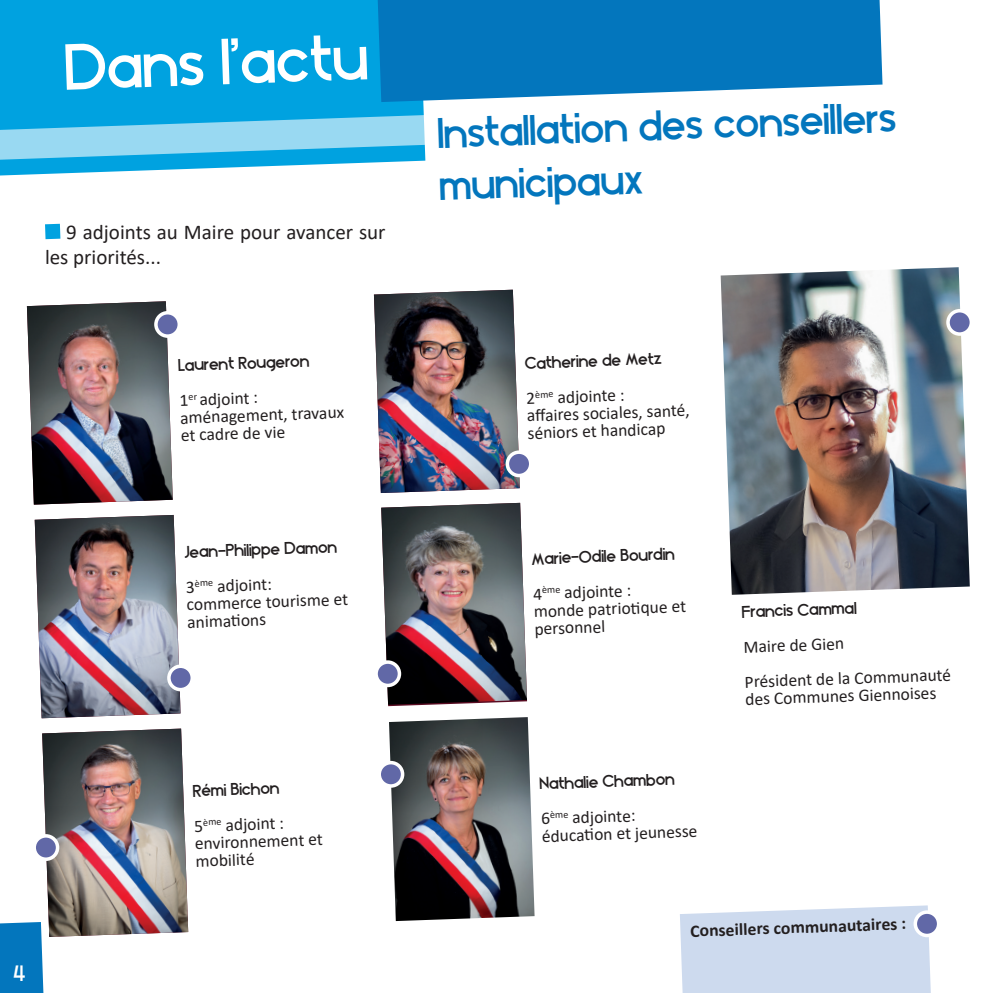
<style>
.page{position:relative;width:993px;height:993px;background:#fff}
.page>*{position:absolute;margin:0;border:0;box-sizing:border-box;transform-origin:0 0}
.t1{font:66.5px "Blissful Thinking";color:#fff}
.t2{font:43.75px/52.5px "Blissful Thinking";color:#0376bd}
.t3{font:22.75px "Blissful Thinking";color:#fff}
.t4{font:21px/25.2px "Calibri";color:#231f20}
.t5{font:17.5px/17.5px "Calibri";color:#231f20}
.t6{font:17.5px "Blissful Thinking";color:#231f20}
.t7{font:700 17.5px "Calibri";color:#231f20}
</style>
<div class="page">
<div style="left:0;top:0;width:425px;height:175px;background:#00a2e0"></div>
<svg style="left:0;top:113px;width:426px;height:47px;background:#61c5eb"></svg>
<svg style="left:377px;top:0;width:505px;height:102px;background:#1882c2"></svg>
<img style="left:720px;top:267px;width:249px;height:327px">
<img style="left:27px;top:301px;width:146px;height:203px">
<img style="left:374px;top:289px;width:145px;height:204px">
<div style="left:45px;top:224px;width:15px;height:15px;background:#00a2e0"></div>
<img style="left:35px;top:514px;width:145px;height:204px">
<img style="left:381px;top:502px;width:146px;height:202px">
<svg style="left:0;top:922px;width:74px;height:70px"></svg>
<img style="left:42px;top:728px;width:146px;height:208px">
<img style="left:389px;top:717px;width:145px;height:203px">
<div style="left:156px;top:312px;width:23px;height:24px;background:#6168a7;border-radius:50%"></div>
<div style="left:154px;top:311px;width:27px;height:27px;border:4px solid #fff;border-radius:50%"></div>
<svg style="left:680px;top:905px;width:250px;height:87px;background:#d0dcef"></svg>
<div style="left:915px;top:911px;width:23px;height:24px;background:#6168a7;border-radius:50%"></div>
<div style="left:913px;top:910px;width:27px;height:26px;border:4px solid #fff;border-radius:50%"></div>
<div style="left:947px;top:310px;width:24px;height:24px;background:#6168a7;border-radius:50%"></div>
<div style="left:945px;top:309px;width:27px;height:27px;border:4px solid #fff;border-radius:50%"></div>
<div style="left:34px;top:835px;width:24px;height:23px;background:#6168a7;border-radius:50%"></div>
<div style="left:32px;top:833px;width:27px;height:27px;border:4px solid #fff;border-radius:50%"></div>
<div style="left:376px;top:662px;width:23px;height:23px;background:#6168a7;border-radius:50%"></div>
<div style="left:374px;top:660px;width:27px;height:27px;border:4px solid #fff;border-radius:50%"></div>
<div style="left:379px;top:762px;width:23px;height:23px;background:#6168a7;border-radius:50%"></div>
<div style="left:377px;top:760px;width:27px;height:27px;border:4px solid #fff;border-radius:50%"></div>
<div style="left:169px;top:666px;width:23px;height:23px;background:#6168a7;border-radius:50%"></div>
<div style="left:167px;top:664px;width:27px;height:27px;border:4px solid #fff;border-radius:50%"></div>
<div style="left:507px;top:452px;width:23px;height:23px;background:#6168a7;border-radius:50%"></div>
<div style="left:505px;top:450px;width:27px;height:27px;border:4px solid #fff;border-radius:50%"></div>
<h1 class="t1" style="left:65px;top:30px;width:305px;rotate:-2deg">Dans l’actu</h1>
<p class="t4" style="left:45px;top:219px;width:342px;text-indent:21px">9 adjoints au Maire pour avancer sur les priorités...</p>
<p class="t6" style="left:178px;top:355px;width:133px;rotate:-2deg">Laurent Rougeron</p>
<p class="t5" style="left:179px;top:391px;width:165px;rotate:-2deg">1<sup>er</sup> adjoint : aménagement, travaux et cadre de vie</p>
<p class="t6" style="left:184px;top:542px;width:154px;rotate:-2deg">Jean-Philippe Damon</p>
<p class="t5" style="left:186px;top:577px;width:163px;rotate:-2deg">3<sup>ème</sup> adjoint: commerce tourisme et animati ons</p>
<h3 class="t3" style="left:14px;top:960px;width:14px">4</h3>
<p class="t6" style="left:193px;top:780px;width:88px;rotate:-2deg">Rémi Bichon</p>
<p class="t5" style="left:194px;top:816px;width:129px;rotate:-2deg">5<sup>ème</sup> adjoint : environnement et mobilité</p>
<h2 class="t2" style="left:437px;top:106px;width:460px;rotate:-2deg">Installation des conseillers municipaux</h2>
<p class="t6" style="left:524px;top:353px;width:138px;rotate:-2deg">Catherine de Metz</p>
<p class="t5" style="left:526px;top:389px;width:164px;rotate:-2deg">2<sup>ème</sup> adjointe :<br>aff aires sociales, santé, séniors et handicap</p>
<p class="t6" style="left:531px;top:548px;width:145px;rotate:-2deg">Marie-Odile Bourdin</p>
<p class="t5" style="left:532px;top:584px;width:154px;rotate:-2deg">4<sup>ème</sup> adjointe : monde patrioti que et personnel</p>
<p class="t6" style="left:539px;top:773px;width:137px;rotate:-2deg">Nathalie Chambon</p>
<p class="t5" style="left:540px;top:809px;width:157px;rotate:-2deg">6<sup>ème</sup> adjointe:<br>éducati on et jeunesse</p>
<p class="t6" style="left:741px;top:601px;width:116px;rotate:-2deg">Francis Cammal</p>
<p class="t5" style="left:742px;top:628px;width:208px;line-height:35px;rotate:-2deg">Maire de Gien<br>Président de la Communauté</p>
<p class="t5" style="left:744px;top:689px;width:192px;rotate:-2deg">des Communes Giennoises</p>
<p class="t7" style="left:689px;top:918px;width:217px;rotate:-2deg">Conseillers communautaires :</p>
</div>
